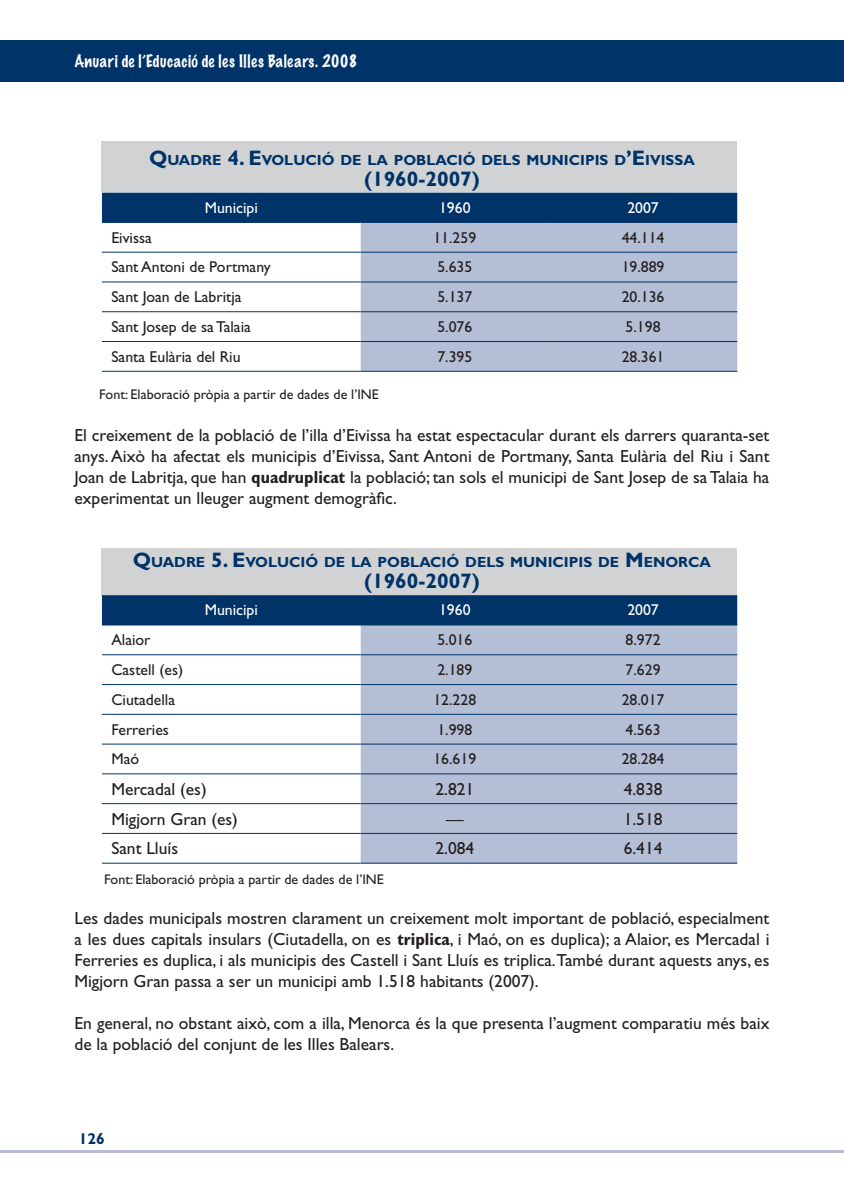
<style>
.page{position:relative;width:844px;height:1191px;background:#fff}
.page>*{position:absolute;margin:0;border:0;box-sizing:border-box;transform-origin:0 0}
.t1{font:700 21px "Gill Sans";color:#003367}
.t2{font:17.5px/21px "Gill Sans Std";color:#231f20;text-align:justify}
.t3{font:15.75px "Gill Sans Std";color:#231f20}
.t4{font:100 15.75px "Marker Felt";letter-spacing:.025em;color:#fff}
.t5{font:15.75px "Gill Sans Std";color:#fff}
.t6{font:700 15.75px "Gill Sans";color:#003367}
.t7{font:700 14.7px "Gill Sans";color:#003367}
.t8{font:14px "Gill Sans Std";color:#231f20}
.s1{font-size:21px}
.s2{font-weight:700;font-stretch:condensed}
</style>
<div class="page">
<div style="left:0;top:40px;width:843px;height:42px;background:#003367"></div>
<hr style="left:0;top:1150px;width:843px;height:2px;background:#b4bed5">
<hr style="left:843px;top:40px;width:1px;height:42px;background:#003367">
<div style="left:101px;top:548px;width:635px;height:47px;background:#d1d2d4"></div>
<div style="left:101px;top:141px;width:635px;height:51px;background:#d1d2d4"></div>
<div style="left:102px;top:193px;width:635px;height:29px;background:#003367"></div>
<div style="left:360px;top:223px;width:377px;height:148px;background:#b4bed5"></div>
<hr style="left:102px;top:222px;width:258px;height:1px;background:#003367">
<hr style="left:360px;top:222px;width:189px;height:1px;background:#003367">
<hr style="left:549px;top:222px;width:188px;height:1px;background:#003367">
<hr style="left:102px;top:252px;width:258px;height:1px;background:#003367">
<hr style="left:360px;top:252px;width:189px;height:1px;background:#003367">
<hr style="left:549px;top:252px;width:188px;height:1px;background:#003367">
<hr style="left:102px;top:281px;width:258px;height:1px;background:#003367">
<hr style="left:360px;top:281px;width:189px;height:1px;background:#003367">
<hr style="left:549px;top:281px;width:188px;height:1px;background:#003367">
<hr style="left:102px;top:311px;width:258px;height:1px;background:#003367">
<hr style="left:360px;top:311px;width:189px;height:1px;background:#003367">
<hr style="left:549px;top:311px;width:188px;height:1px;background:#003367">
<hr style="left:102px;top:341px;width:258px;height:1px;background:#003367">
<hr style="left:360px;top:341px;width:189px;height:1px;background:#003367">
<hr style="left:549px;top:341px;width:188px;height:1px;background:#003367">
<hr style="left:102px;top:371px;width:258px;height:1px;background:#003367">
<hr style="left:360px;top:371px;width:189px;height:1px;background:#003367">
<hr style="left:549px;top:371px;width:188px;height:1px;background:#003367">
<div style="left:102px;top:595px;width:635px;height:29px;background:#003367"></div>
<div style="left:360px;top:625px;width:377px;height:237px;background:#b4bed5"></div>
<hr style="left:102px;top:624px;width:258px;height:1px;background:#003367">
<hr style="left:360px;top:624px;width:189px;height:1px;background:#003367">
<hr style="left:549px;top:624px;width:188px;height:1px;background:#003367">
<hr style="left:102px;top:654px;width:258px;height:1px;background:#003367">
<hr style="left:360px;top:654px;width:189px;height:1px;background:#003367">
<hr style="left:549px;top:654px;width:188px;height:1px;background:#003367">
<hr style="left:102px;top:684px;width:258px;height:1px;background:#003367">
<hr style="left:360px;top:684px;width:189px;height:1px;background:#003367">
<hr style="left:549px;top:684px;width:188px;height:1px;background:#003367">
<hr style="left:102px;top:714px;width:258px;height:1px;background:#003367">
<hr style="left:360px;top:714px;width:189px;height:1px;background:#003367">
<hr style="left:549px;top:714px;width:188px;height:1px;background:#003367">
<hr style="left:102px;top:743px;width:258px;height:1px;background:#003367">
<hr style="left:360px;top:743px;width:189px;height:1px;background:#003367">
<hr style="left:549px;top:743px;width:188px;height:1px;background:#003367">
<hr style="left:102px;top:773px;width:258px;height:1px;background:#003367">
<hr style="left:360px;top:773px;width:189px;height:1px;background:#003367">
<hr style="left:549px;top:773px;width:188px;height:1px;background:#003367">
<hr style="left:102px;top:803px;width:258px;height:1px;background:#003367">
<hr style="left:360px;top:803px;width:189px;height:1px;background:#003367">
<hr style="left:549px;top:803px;width:188px;height:1px;background:#003367">
<hr style="left:102px;top:833px;width:258px;height:1px;background:#003367">
<hr style="left:360px;top:833px;width:189px;height:1px;background:#003367">
<hr style="left:549px;top:833px;width:188px;height:1px;background:#003367">
<hr style="left:102px;top:862px;width:258px;height:1px;background:#003367">
<hr style="left:360px;top:862px;width:189px;height:1px;background:#003367">
<hr style="left:549px;top:862px;width:188px;height:1px;background:#003367">
<p class="t4" style="left:74px;top:53px;width:285px">Anuari de l’Educació de les Illes Balears. 2008</p>
<p class="t7" style="left:149px;top:151px;width:547px"><span class="s1">Q</span>UADRE <span class="s1">4. E</span>VOLUCIÓ DE LA POBLACIÓ DELS MUNICIPIS D<span class="s1">’E</span> IVISSA</p>
<p class="t1" style="left:364px;top:166px;width:117px">(1960-2007)</p>
<p class="t5" style="left:205px;top:198px;width:55px">Municipi</p>
<p class="t5" style="left:439px;top:198px;width:33px">1960</p>
<p class="t5" style="left:627px;top:198px;width:33px">2007</p>
<p class="t3" style="left:111px;top:228px;width:42px">Eivissa</p>
<p class="t3" style="left:433px;top:228px;width:44px">11.259</p>
<p class="t3" style="left:621px;top:228px;width:44px">44.114</p>
<p class="t3" style="left:111px;top:258px;width:161px">Sant Antoni de Portmany</p>
<p class="t3" style="left:437px;top:258px;width:36px">5.635</p>
<p class="t3" style="left:621px;top:258px;width:44px">19.889</p>
<p class="t3" style="left:111px;top:288px;width:132px">Sant Joan de Labritja</p>
<p class="t3" style="left:437px;top:288px;width:36px">5.137</p>
<p class="t3" style="left:621px;top:288px;width:44px">20.136</p>
<p class="t3" style="left:111px;top:318px;width:141px">Sant Josep de sa Talaia</p>
<p class="t3" style="left:437px;top:318px;width:36px">5.076</p>
<p class="t3" style="left:625px;top:318px;width:36px">5.198</p>
<p class="t3" style="left:111px;top:347px;width:131px">Santa Eulària del Riu</p>
<p class="t3" style="left:437px;top:347px;width:36px">7.395</p>
<p class="t3" style="left:621px;top:347px;width:44px">28.361</p>
<p class="t8" style="left:99px;top:386px;width:281px">Font: Elaboració pròpia a partir de dades de l’INE</p>
<p class="t2" style="left:74px;top:425px;width:696px">El creixement de la població de l’illa d’Eivissa ha estat espectacular durant els darrers quaranta-set anys. Això ha afectat els municipis d’Eivissa, Sant Antoni de Portmany, Santa Eulària del Riu i Sant Joan de Labritja, que han <span class="s2">quadruplicat</span> la població; tan sols el municipi de Sant Josep de sa Talaia ha experimentat un lleuger augment demogràfic.</p>
<p class="t7" style="left:133px;top:553px;width:579px"><span class="s1">Q</span>UADRE <span class="s1">5. E</span>VOLUCIÓ DE LA POBLACIÓ DELS MUNICIPIS DE <span class="s1">M</span> ENORCA</p>
<p class="t1" style="left:364px;top:568px;width:117px">(1960-2007)</p>
<p class="t5" style="left:205px;top:601px;width:55px">Municipi</p>
<p class="t5" style="left:439px;top:601px;width:33px">1960</p>
<p class="t5" style="left:627px;top:601px;width:33px">2007</p>
<p class="t3" style="left:111px;top:631px;width:41px">Alaior</p>
<p class="t3" style="left:437px;top:631px;width:36px">5.016</p>
<p class="t3" style="left:625px;top:631px;width:36px">8.972</p>
<p class="t3" style="left:111px;top:660px;width:73px">Castell (es)</p>
<p class="t3" style="left:437px;top:660px;width:36px">2.189</p>
<p class="t3" style="left:625px;top:660px;width:36px">7.629</p>
<p class="t3" style="left:111px;top:690px;width:65px">Ciutadella</p>
<p class="t3" style="left:433px;top:690px;width:44px">12.228</p>
<p class="t3" style="left:621px;top:690px;width:44px">28.017</p>
<p class="t3" style="left:111px;top:720px;width:59px">Ferreries</p>
<p class="t3" style="left:437px;top:720px;width:36px">1.998</p>
<p class="t3" style="left:625px;top:720px;width:36px">4.563</p>
<p class="t3" style="left:111px;top:750px;width:29px">Maó</p>
<p class="t3" style="left:433px;top:750px;width:44px">16.619</p>
<p class="t3" style="left:621px;top:750px;width:44px">28.284</p>
<p class="t2" style="left:111px;top:778px;width:97px">Mercadal (es)</p>
<p class="t2" style="left:435px;top:778px;width:40px">2.821</p>
<p class="t2" style="left:623px;top:778px;width:40px">4.838</p>
<p class="t2" style="left:111px;top:808px;width:128px">Migjorn Gran (es)</p>
<p class="t2" style="left:446px;top:808px;width:19px">—</p>
<p class="t2" style="left:623px;top:808px;width:40px">1.518</p>
<p class="t2" style="left:111px;top:838px;width:68px">Sant Lluís</p>
<p class="t2" style="left:435px;top:838px;width:40px">2.084</p>
<p class="t2" style="left:623px;top:838px;width:40px">6.414</p>
<p class="t8" style="left:104px;top:871px;width:281px">Font: Elaboració pròpia a partir de dades de l’INE</p>
<p class="t2" style="left:74px;top:908px;width:696px">Les dades municipals mostren clarament un creixement molt important de població, especialment a les dues capitals insulars (Ciutadella, on es <span class="s2">triplica</span>, i Maó, on es duplica); a Alaior, es Mercadal i Ferreries es duplica, i als municipis des Castell i Sant Lluís es triplica.També durant aquests anys, es Migjorn Gran passa a ser un municipi amb 1.518 habitants (2007).</p>
<p class="t2" style="left:74px;top:1013px;width:696px">En general, no obstant això, com a illa, Menorca és la que presenta l’augment comparatiu més baix de la població del conjunt de les Illes Balears.</p>
<p class="t6" style="left:79px;top:1129px;width:28px">126</p>
</div>
